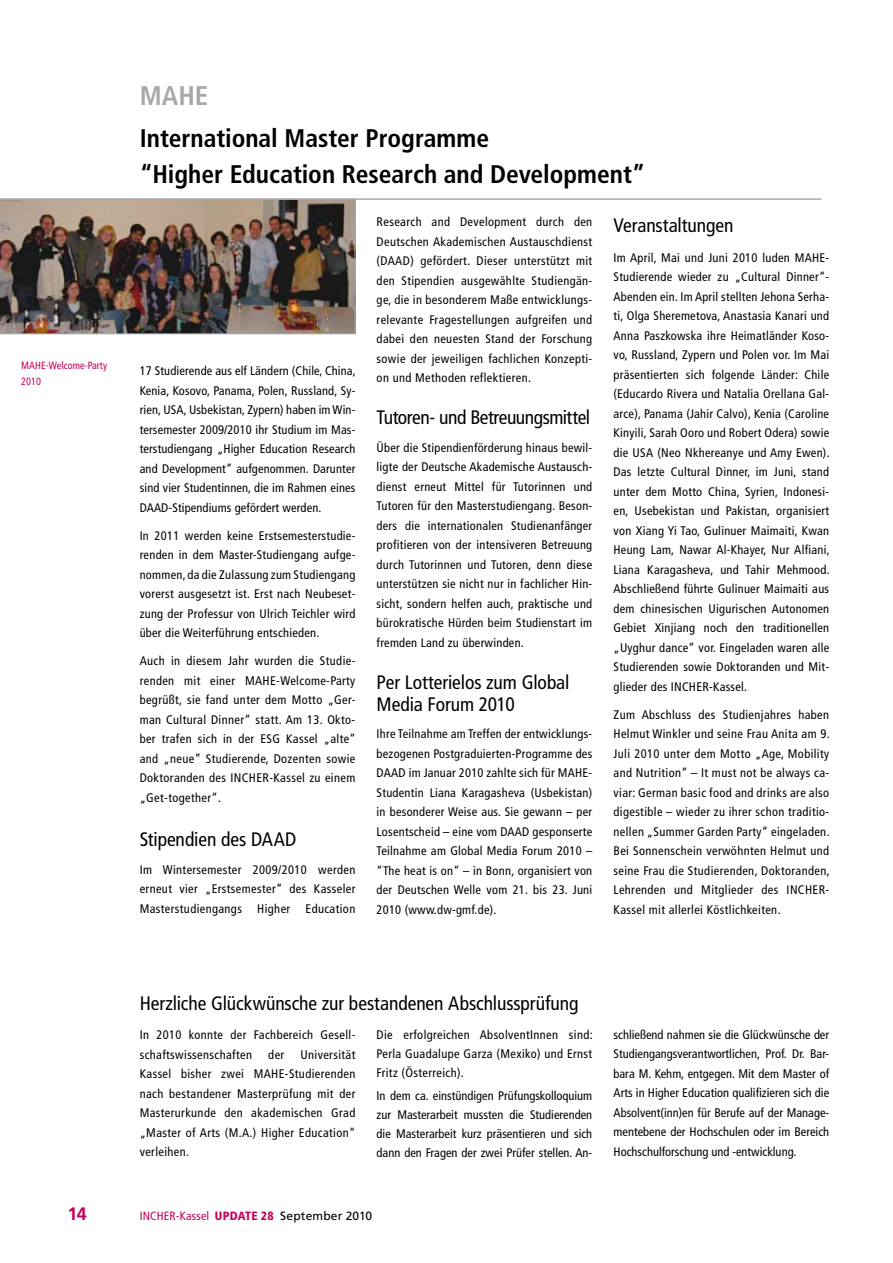
<style>
.page{position:relative;width:893px;height:1263px;background:#fff}
.page>*{position:absolute;margin:0;border:0;box-sizing:border-box;transform-origin:0 0}
.t1{font:700 condensed 27px "Frutiger";color:#a7a8aa}
.t2{font:700 condensed 25.5px/36px "Frutiger";color:#000}
.t3{font:condensed 19.5px/22.5px "Frutiger";letter-spacing:-.005em;color:#000}
.t4{font:condensed 19.5px "Frutiger";letter-spacing:-.025em;color:#000}
.t5{font:700 18px "Frutiger";color:#c5005a}
.t6{font:condensed 12.45px/19.5px "Frutiger";letter-spacing:.02em;color:#000;text-align:justify}
.t7{font:condensed 12px "Frutiger";letter-spacing:.015em;color:#c5005a}
.t8{font:condensed 10.5px/16.5px "Frutiger";letter-spacing:.005em;color:#c5005a}
.s1{font-weight:900}
.s2{font-stretch:normal;color:#000}
</style>
<div class="page">
<img style="left:0;top:200px;width:355px;height:134px">
<hr style="left:0;top:198px;width:821px;height:2px;background:#a7a8aa">
<h1 class="t1" style="left:140px;top:80px;width:70px">MAHE</h1>
<p class="t8" style="left:21px;top:357px;width:87px">MAHE-Welcome-Party<br>2010</p>
<h2 class="t2" style="left:140px;top:120px;width:507px">International Master Programme<br>“Higher Education Research and Development”</h2>
<p class="t6" style="left:140px;top:361px;width:218px">17 Studierende aus elf Ländern (Chile, China, Kenia, Kosovo, Panama, Polen, Russland, Sy&shy;rien, USA, Usbekistan, Zypern) haben im Win&shy;tersemester 2009/2010 ihr Studium im Mas&shy;terstudiengang „Higher Education Research and Development” aufgenommen. Darunter sind vier Studentinnen, die im Rahmen eines DAAD-Stipendiums gefördert werden.</p>
<p class="t6" style="left:140px;top:526px;width:217px">In 2011 werden keine Erstsemesterstudie&shy;renden in dem Master-Studiengang aufge&shy;nommen, da die Zulassung zum Studiengang vorerst ausgesetzt ist. Erst nach Neubeset&shy;zung der Professur von Ulrich Teichler wird über die Weiterführung entschieden.</p>
<p class="t6" style="left:140px;top:651px;width:218px">Auch in diesem Jahr wurden die Studie&shy;renden mit einer MAHE-Welcome-Party begrüßt, sie fand unter dem Motto „Ger&shy;man Cultural Dinner“ statt. Am 13. Okto&shy;ber trafen sich in der ESG Kassel „alte” and „neue” Studierende, Dozenten sowie Doktoranden des INCHER-Kassel zu einem „Get-together“.</p>
<h3 class="t3" style="left:140px;top:828px;width:158px">Stipendien des DAAD</h3>
<p class="t6" style="left:140px;top:860px;width:217px">Im Wintersemester 2009/2010 werden erneut vier „Erstsemester“ des Kasseler Masterstudiengangs Higher Education</p>
<p class="t6" style="left:377px;top:212px;width:217px">Research and Development durch den Deutschen Akademischen Austauschdienst (DAAD) gefördert. Dieser unterstützt mit den Stipendien ausgewählte Studiengän&shy;ge, die in besonderem Maße entwicklungs&shy;relevante Fragestellungen aufgreifen und dabei den neuesten Stand der Forschung sowie der jeweiligen fachlichen Konzepti&shy;on und Methoden reflektieren.</p>
<h3 class="t4" style="left:377px;top:406px;width:215px">Tutoren- und Betreuungsmittel</h3>
<p class="t6" style="left:377px;top:438px;width:217px">Über die Stipendienförderung hinaus bewil&shy;ligte der Deutsche Akademische Austausch&shy;dienst erneut Mittel für Tutorinnen und Tutoren für den Masterstudiengang. Beson&shy;ders die internationalen Studienanfänger profitieren von der intensiveren Betreuung durch Tutorinnen und Tutoren, denn diese unterstützen sie nicht nur in fachlicher Hin&shy;sicht, sondern helfen auch, praktische und bürokratische Hürden beim Studienstart im fremden Land zu überwinden.</p>
<h3 class="t3" style="left:377px;top:671px;width:194px">Per Lotterielos zum Global<br>Media Forum 2010</h3>
<p class="t6" style="left:377px;top:724px;width:217px">Ihre Teilnahme am Treffen der entwicklungs&shy;bezogenen Postgraduierten-Programme des DAAD im Januar 2010 zahlte sich für MAHE-Studentin Liana Karagasheva (Usbekistan) in besonderer Weise aus. Sie gewann – per Losentscheid – eine vom DAAD gesponserte Teilnahme am Global Media Forum 2010 – “The heat is on” – in Bonn, organisiert von der Deutschen Welle vom 21. bis 23. Juni 2010 (www.dw-gmf.de).</p>
<h3 class="t3" style="left:613px;top:214px;width:121px">Veranstaltungen</h3>
<p class="t6" style="left:613px;top:248px;width:218px">Im April, Mai und Juni 2010 luden MAHE-Studierende wieder zu „Cultural Dinner“- Abenden ein. Im April stellten Jehona Serha&shy;ti, Olga Sheremetova, Anastasia Kanari und Anna Paszkowska ihre Heimatländer Koso&shy;vo, Russland, Zypern und Polen vor. Im Mai präsentierten sich folgende Länder: Chile (Educardo Rivera und Natalia Orellana Gal&shy;arce), Panama (Jahir Calvo), Kenia (Caroline Kinyili, Sarah Ooro und Robert Odera) sowie die USA (Neo Nkhereanye und Amy Ewen).<br>Das letzte Cultural Dinner, im Juni, stand unter dem Motto China, Syrien, Indonesi&shy;en, Usebekistan und Pakistan, organisiert von Xiang Yi Tao, Gulinuer Maimaiti, Kwan Heung Lam, Nawar Al-Khayer, Nur Alfiani, Liana Karagasheva, und Tahir Mehmood.<br>Abschließend führte Gulinuer Maimaiti aus dem chinesischen Uigurischen Autonomen Gebiet Xinjiang noch den traditionellen „Uyghur dance“ vor. Eingeladen waren alle Studierenden sowie Doktoranden und Mit&shy;glieder des INCHER-Kassel.</p>
<p class="t6" style="left:614px;top:705px;width:218px">Zum Abschluss des Studienjahres haben Helmut Winkler und seine Frau Anita am 9.<br>Juli 2010 unter dem Motto „Age, Mobility and Nutrition” – It must not be always ca&shy;viar: German basic food and drinks are also digestible – wieder zu ihrer schon traditio&shy;nellen „Summer Garden Party“ eingeladen.<br>Bei Sonnenschein verwöhnten Helmut und seine Frau die Studierenden, Doktoranden, Lehrenden und Mitglieder des INCHER-Kassel mit allerlei Köstlichkeiten.</p>
<h3 class="t3" style="left:140px;top:992px;width:440px">Herzliche Glückwünsche zur bestandenen Abschlussprüfung</h3>
<p class="t6" style="left:140px;top:1025px;width:217px">In 2010 konnte der Fachbereich Gesell&shy;schaftswissenschaften</p>
<p class="t6" style="left:377px;top:1025px;width:218px;line-height:18.9px">Die erfolgreichen AbsolventInnen sind:<br>Perla Guadalupe Garza (Mexiko) und Ernst Fritz (Österreich).</p>
<p class="t6" style="left:377px;top:1086px;width:217px;line-height:18.9px">In dem ca. einstündigen Prüfungskolloquium zur Masterarbeit mussten die Studierenden die Masterarbeit kurz präsentieren und sich dann den Fragen der zwei Prüfer stellen. An-</p>
<p class="t6" style="left:268px;top:1045px;width:17px">der</p>
<p class="t6" style="left:140px;top:1045px;width:217px;text-indent:161px">Universität Kassel bisher zwei MAHE-Studierenden nach bestandener Masterprüfung mit der Masterurkunde den akademischen Grad „Master of Arts (M.A.) Higher Education“ verleihen.</p>
<p class="t6" style="left:614px;top:1025px;width:217px">schließend nahmen sie die Glückwünsche der Studiengangsverantwortlichen, Prof. Dr. Bar&shy;bara M. Kehm, entgegen. Mit dem Master of Arts in Higher Education qualifizieren sich die Absolvent(inn)en für Berufe auf der Manage&shy;mentebene der Hochschulen oder im Bereich Hochschulforschung und -entwicklung.</p>
<h3 class="t5" style="left:67px;top:1203px;width:21px">14</h3>
<p class="t7" style="left:140px;top:1209px;width:234px">INCHER-Kassel <span class="s1">UPDATE 28</span> <span class="s2">September 2010</span></p>
</div>
